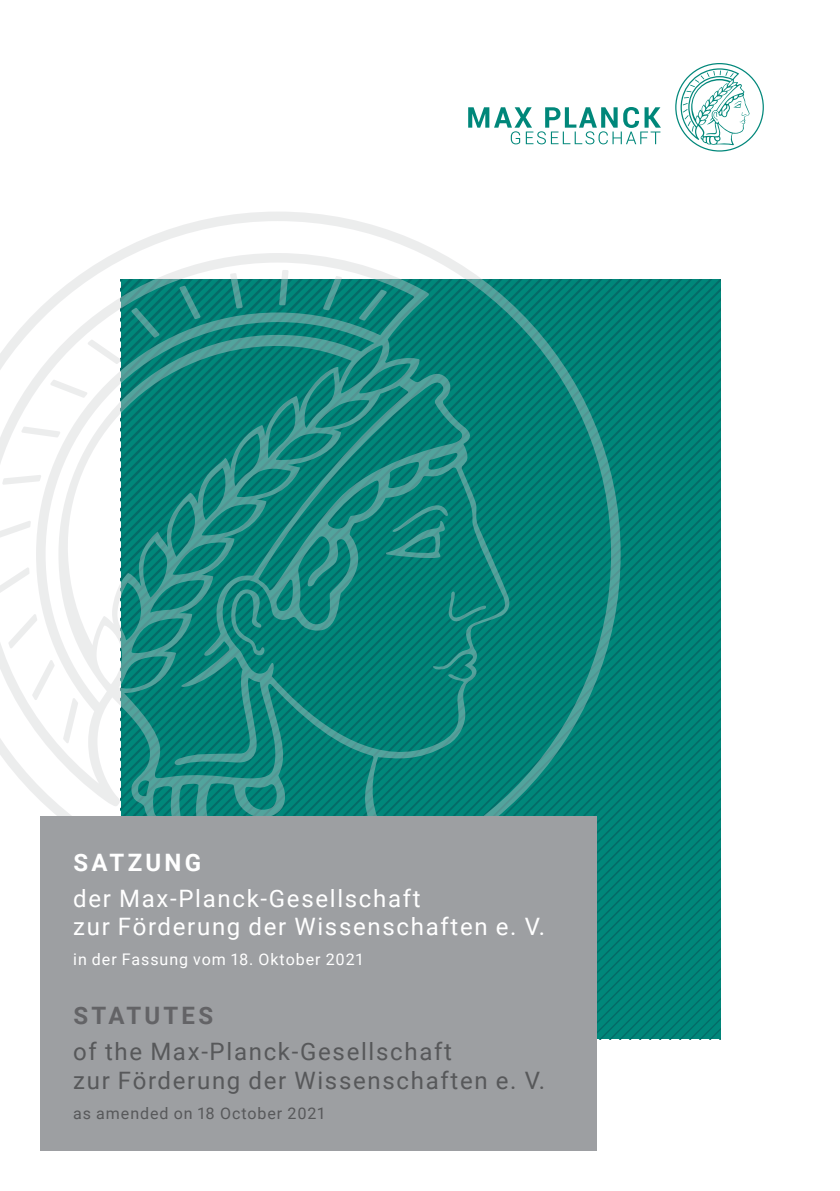
<style>
.page{position:relative;width:840px;height:1191px;background:#fff}
.page>*{position:absolute;margin:0;border:0;box-sizing:border-box;transform-origin:0 0}
.t1{font:24px/28px "Roboto";letter-spacing:.07em;color:#57585a}
.t2{font:24px/28px "Roboto";letter-spacing:.07em;color:#fff}
.t3{font:700 24px "Roboto";letter-spacing:.135em;color:#636366}
.t4{font:700 24px "Roboto";letter-spacing:.135em;color:#fff}
.t5{font:16px "Roboto";letter-spacing:.06em;color:#fff}
.t6{font:16px "Roboto";letter-spacing:.06em;color:#57585a}
</style>
<div class="page">
<svg style="left:620px;top:280px;width:10px;height:759px;background:#017f75"></svg>
<svg style="left:630px;top:280px;width:10px;height:759px;background:#017f75"></svg>
<svg style="left:640px;top:280px;width:10px;height:759px;background:#017f75"></svg>
<svg style="left:650px;top:280px;width:10px;height:759px;background:#017f75"></svg>
<svg style="left:660px;top:280px;width:10px;height:759px;background:#017f75"></svg>
<svg style="left:670px;top:280px;width:50px;height:759px;background:#018075"></svg>
<svg style="left:116px;top:212px;width:504px;height:684px"></svg>
<svg style="left:73px;top:253px;width:438px;height:563px;background:#1e8b82"></svg>
<svg style="left:385px;top:505px;width:64px;height:54px;background:#16867d"></svg>
<svg style="left:447px;top:590px;width:39px;height:34px"></svg>
<svg style="left:230px;top:586px;width:38px;height:69px;background:#17867e"></svg>
<svg style="left:358px;top:289px;width:29px;height:32px"></svg>
<svg style="left:323px;top:276px;width:19px;height:34px"></svg>
<svg style="left:279px;top:270px;width:9px;height:35px"></svg>
<svg style="left:230px;top:273px;width:13px;height:35px"></svg>
<svg style="left:179px;top:285px;width:21px;height:34px"></svg>
<svg style="left:1px;top:280px;width:170px;height:536px"></svg>
<svg style="left:468px;top:107px;width:192px;height:37px"></svg>
<svg style="left:675px;top:63px;width:88px;height:89px"></svg>
<div style="left:40px;top:816px;width:556px;height:335px;background:#9d9fa2"></div>
<p class="t4" style="left:74px;top:845px;width:129px">SATZUNG</p>
<p class="t2" style="left:73px;top:883px;width:473px">der Max-Planck-Gesellschaft<br>zur Förderung der Wissenschaften e. V.</p>
<p class="t5" style="left:73px;top:948px;width:291px">in der Fassung vom 18. Oktober 2021</p>
<p class="t3" style="left:74px;top:999px;width:141px">STATUTES</p>
<p class="t1" style="left:73px;top:1037px;width:473px">of the Max-Planck-Gesellschaft<br>zur Förderung der Wissenschaften e. V.</p>
<p class="t6" style="left:73px;top:1101px;width:253px">as amended on 18 October 2021</p>
</div>
